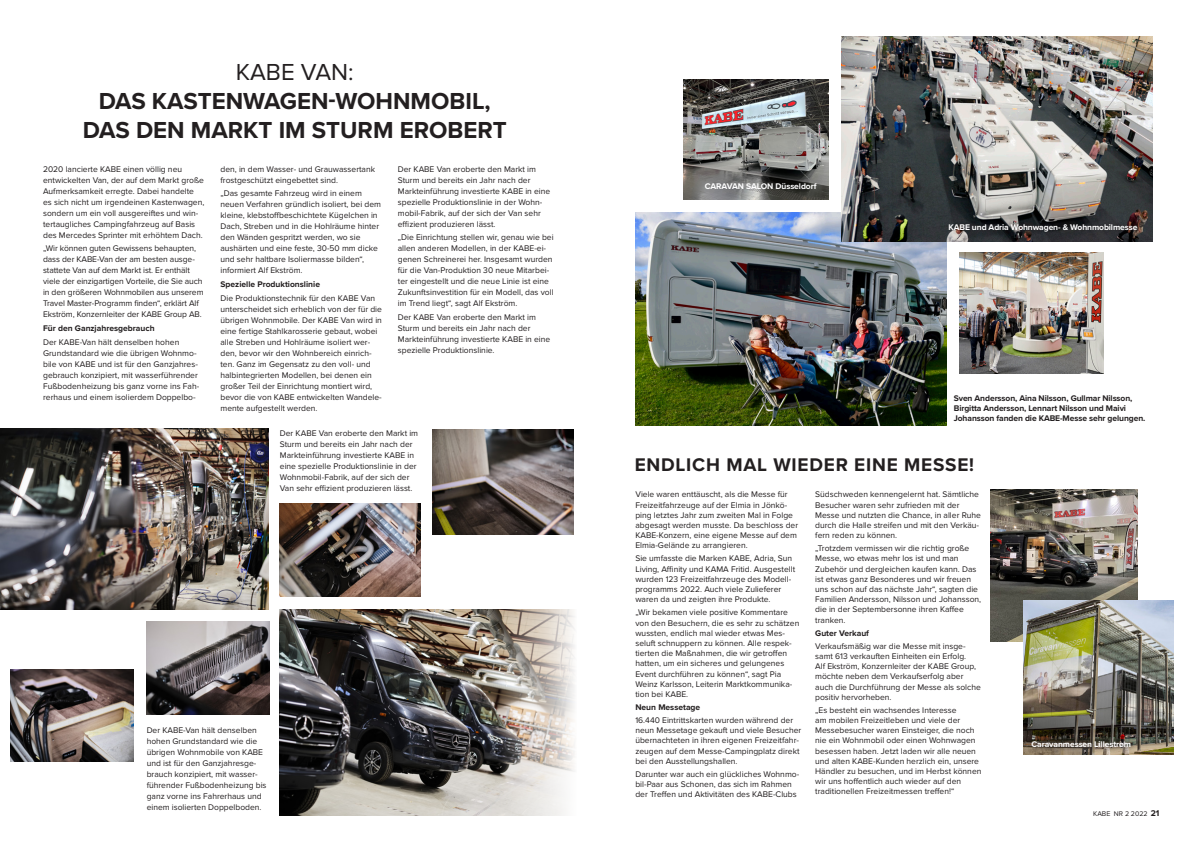
<style>
.page{position:relative;width:1191px;height:842px;background:#fff}
.page>*{position:absolute;margin:0;border:0;box-sizing:border-box;transform-origin:0 0}
.t1{font:700 24px/28.8px "Proxima Nova";color:#231f20;text-align:center}
.t2{font:24px "Proxima Nova";color:#231f20}
.t3{font:700 19px "Proxima Nova";letter-spacing:.04em;color:#231f20}
.t4{font:8.5px/11px "Proxima Nova";color:#231f20}
.t5{font:700 8.5px/10px "Proxima Nova";letter-spacing:-.01em;color:#231f20}
.t6{font:700 8.5px "Proxima Nova";letter-spacing:-.01em;color:#fff}
.t7{font:7px "Proxima Nova";color:#231f20}
.s1{font-weight:700;font-size:8.6px}
</style>
<div class="page">
<img style="left:635px;top:212px;width:311px;height:213px">
<img style="left:841px;top:36px;width:311px;height:205px">
<div style="left:943px;top:218px;width:199px;height:18px;background:#231f20;opacity:.75"></div>
<img style="left:683px;top:79px;width:145px;height:121px">
<img style="left:959px;top:253px;width:144px;height:120px">
<img style="left:990px;top:489px;width:147px;height:152px">
<img style="left:1023px;top:600px;width:150px;height:155px">
<div style="left:1027px;top:737px;width:110px;height:17px;background:#231f20;opacity:.75"></div>
<img style="left:280px;top:609px;width:295px;height:206px">
<img style="left:10px;top:669px;width:123px;height:92px">
<img style="left:147px;top:622px;width:122px;height:92px">
<img style="left:280px;top:503px;width:140px;height:93px">
<img style="left:432px;top:429px;width:141px;height:106px">
<img style="left:0;top:429px;width:268px;height:180px">
<p class="t2" style="left:236px;top:58px;width:119px">KABE VAN:</p>
<p class="t1" style="left:83px;top:86px;width:425px">DAS KASTENWAGEN-WOHNMOBIL,<br>DAS DEN MARKT IM STURM EROBERT</p>
<p class="t4" style="left:43px;top:163px;width:163px">2020 lancierte KABE einen völlig neu entwickelten Van, der auf dem Markt große Aufmerksamkeit erregte. Dabei handelte es sich nicht um irgendeinen Kastenwagen, sondern um ein voll ausgereiftes und win&shy;tertaugliches Campingfahrzeug auf Basis des Mercedes Sprinter mit erhöhtem Dach.</p>
<p class="t4" style="left:43px;top:243px;width:162px">„Wir können guten Gewissens behaupten, dass der KABE-Van der am besten ausge&shy;stattete Van auf dem Markt ist. Er enthält viele der einzigartigen Vorteile, die Sie auch in den größeren Wohnmobilen aus unserem Travel Master-Programm finden“, erklärt Alf Ekström, Konzernleiter der KABE Group AB.</p>
<p class="t5" style="left:43px;top:323px;width:113px">Für den Ganzjahresgebrauch</p>
<p class="t4" style="left:43px;top:337px;width:158px">Der KABE-Van hält denselben hohen Grundstandard wie die übrigen Wohnmo&shy;bile von KABE und ist für den Ganzjahres&shy;gebrauch konzipiert, mit wasserführender Fußbodenheizung bis ganz vorne ins Fah&shy;rerhaus und einem isolierdem Doppelbo-</p>
<p class="t4" style="left:220px;top:163px;width:156px">den, in dem Wasser- und Grauwassertank frostgeschützt eingebettet sind.</p>
<p class="t4" style="left:220px;top:188px;width:162px">„Das gesamte Fahrzeug wird in einem neuen Verfahren gründlich isoliert, bei dem kleine, klebstoffbeschichtete Kügelchen in Dach, Streben und in die Hohlräume hinter den Wänden gespritzt werden, wo sie aushärten und eine feste, 30-50 mm dicke und sehr haltbare Isoliermasse bilden“, informiert Alf Ekström.</p>
<p class="t5" style="left:220px;top:279px;width:101px">Spezielle Produktionslinie</p>
<p class="t4" style="left:220px;top:293px;width:163px">Die Produktionstechnik für den KABE Van unterscheidet sich erheblich von der für die übrigen Wohnmobile. Der KABE Van wird in eine fertige Stahlkarosserie gebaut, wobei alle Streben und Hohlräume isoliert wer&shy;den, bevor wir den Wohnbereich einrich&shy;ten. Ganz im Gegensatz zu den voll- und halbintegrierten Modellen, bei denen ein großer Teil der Einrichtung montiert wird, bevor die von KABE entwickelten Wandele&shy;mente aufgestellt werden.</p>
<p class="t4" style="left:398px;top:163px;width:154px">Der KABE Van eroberte den Markt im Sturm und bereits ein Jahr nach der Markteinführung investierte KABE in eine spezielle Produktionslinie in der Wohn&shy;mobil-Fabrik, auf der sich der Van sehr effizient produzieren lässt.</p>
<p class="t4" style="left:398px;top:232px;width:157px">„Die Einrichtung stellen wir, genau wie bei allen anderen Modellen, in der KABE-ei&shy;genen Schreinerei her. Insgesamt wurden für die Van-Produktion 30 neue Mitarbei&shy;ter eingestellt und die neue Linie ist eine Zukunftsinvestition für ein Modell, das voll im Trend liegt“, sagt Alf Ekström.</p>
<p class="t4" style="left:398px;top:312px;width:154px">Der KABE Van eroberte den Markt im Sturm und bereits ein Jahr nach der Markteinführung investierte KABE in eine spezielle Produktionslinie.</p>
<p class="t4" style="left:280px;top:427px;width:140px">Der KABE Van eroberte den Markt im Sturm und bereits ein Jahr nach der Markteinführung investierte KABE in eine spezielle Produktionslinie in der Wohnmobil-Fabrik, auf der sich der Van sehr effizient produzieren lässt.</p>
<p class="t4" style="left:147px;top:724px;width:121px">Der KABE-Van hält denselben hohen Grundstandard wie die übrigen Wohnmobile von KABE und ist für den Ganzjahresge&shy;brauch konzipiert, mit wasser&shy;führender Fußbodenheizung bis ganz vorne ins Fahrerhaus und einem isolierten Doppelboden.</p>
<p class="t6" style="left:704px;top:180px;width:113px">CARAVAN SALON Düsseldorf</p>
<p class="t6" style="left:948px;top:220px;width:190px">KABE und Adria Wohnwagen- &amp; Wohnmobilmesse</p>
<p class="t5" style="left:953px;top:393px;width:193px">Sven Andersson, Aina Nilsson, Gullmar Nilsson,<br>Birgitta Andersson, Lennart Nilsson und Maivi<br>Johansson fanden die KABE-Messe sehr gelungen.</p>
<p class="t3" style="left:634px;top:450px;width:341px">ENDLICH MAL WIEDER EINE MESSE!</p>
<p class="t4" style="left:635px;top:490px;width:164px;line-height:10.2px">Viele waren enttäuscht, als die Messe für Freizeitfahrzeuge auf der Elmia in Jönkö&shy;ping letztes Jahr zum zweiten Mal in Folge abgesagt werden musste. Da beschloss der KABE-Konzern, eine eigene Messe auf dem Elmia-Gelände zu arrangieren.</p>
<p class="t4" style="left:635px;top:554px;width:161px;line-height:10.2px">Sie umfasste die Marken KABE, Adria, Sun Living, Affinity und KAMA Fritid. Ausgestellt wurden 123 Freizeitfahrzeuge des Modell&shy;programms 2022. Auch viele Zulieferer waren da und zeigten ihre Produkte.</p>
<p class="t4" style="left:635px;top:607px;width:165px;line-height:10.2px">„Wir bekamen viele positive Kommentare von den Besuchern, die es sehr zu schätzen wussten, endlich mal wieder etwas Mes&shy;seluft schnuppern zu können. Alle respek&shy;tierten die Maßnahmen, die wir getroffen hatten, um ein sicheres und gelungenes Event durchführen zu können“, sagt Pia Weinz Karlsson, Leiterin Marktkommunika&shy;tion bei KABE.</p>
<p class="t5" style="left:635px;top:702px;width:66px">Neun Messetage</p>
<p class="t4" style="left:635px;top:715px;width:167px;line-height:10.2px">16.440 Eintrittskarten wurden während der neun Messetage gekauft und viele Besucher übernachteten in ihren eigenen Freizeitfahr&shy;zeugen auf dem Messe-Campingplatz direkt bei den Ausstellungshallen.</p>
<p class="t4" style="left:635px;top:769px;width:165px;line-height:10.2px">Darunter war auch ein glückliches Wohnmo&shy;bil-Paar aus Schonen, das sich im Rahmen der Treffen und Aktivitäten des KABE-Clubs</p>
<p class="t4" style="left:815px;top:490px;width:167px;line-height:10.2px">Südschweden kennengelernt hat. Sämtliche Besucher waren sehr zufrieden mit der Messe und nutzten die Chance, in aller Ruhe durch die Halle streifen und mit den Verkäu&shy;fern reden zu können.</p>
<p class="t4" style="left:815px;top:543px;width:167px;line-height:10.2px">„Trotzdem vermissen wir die richtig große Messe, wo etwas mehr los ist und man Zubehör und dergleichen kaufen kann. Das ist etwas ganz Besonderes und wir freuen uns schon auf das nächste Jahr“, sagten die Familien Andersson, Nilsson und Johansson, die in der Septembersonne ihren Kaffee tranken.</p>
<p class="t5" style="left:815px;top:628px;width:55px">Guter Verkauf</p>
<p class="t4" style="left:815px;top:641px;width:167px;line-height:10.2px">Verkaufsmäßig war die Messe mit insge&shy;samt 613 verkauften Einheiten ein Erfolg.<br>Alf Ekström, Konzernleiter der KABE Group, möchte neben dem Verkaufserfolg aber auch die Durchführung der Messe als solche positiv hervorheben.</p>
<p class="t4" style="left:815px;top:705px;width:168px;line-height:10.2px">„Es besteht ein wachsendes Interesse<br>am mobilen Freizeitleben und viele der Messebesucher waren Einsteiger, die noch nie ein Wohnmobil oder einen Wohnwagen besessen haben. Jetzt laden wir alle neuen und alten KABE-Kunden herzlich ein, unsere Händler zu besuchen, und im Herbst können wir uns hoffentlich auch wieder auf den traditionellen Freizeitmessen treffen!“</p>
<p class="t6" style="left:1031px;top:738px;width:101px">Caravanmessen Lillestrøm</p>
<p class="t7" style="left:1093px;top:809px;width:68px">KABE NR 2 2022 <span class="s1">21</span></p>
</div>
